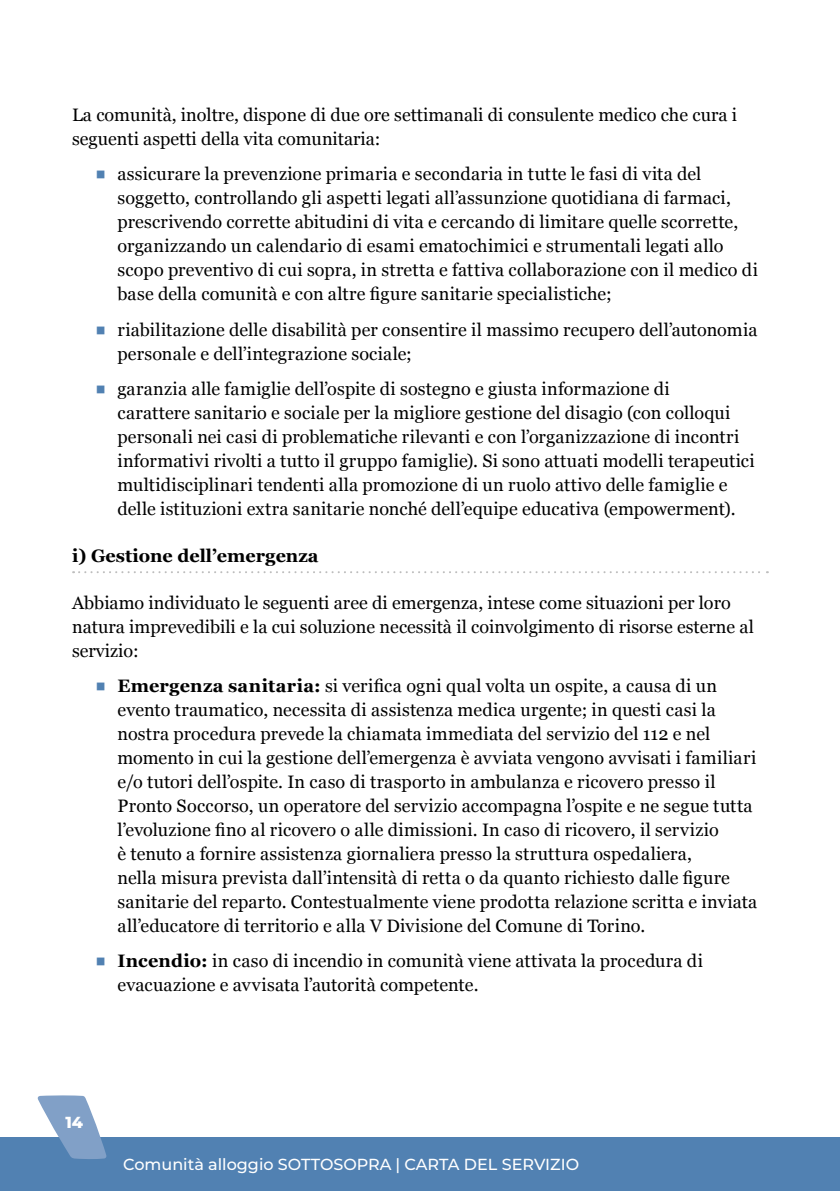
<style>
.page{position:relative;width:840px;height:1191px;background:#fff}
.page>*{position:absolute;margin:0;border:0;box-sizing:border-box;transform-origin:0 0}
.t1{font:18px/24px "Georgia";letter-spacing:.01em;color:#000}
.t2{font:700 18px "Georgia";color:#000}
.t3{font:500 16px "Montserrat";color:#fff}
.t4{font:800 16px "Montserrat";color:#fff}
.s1{color:#5181b2}
.s2{font-weight:700}
</style>
<div class="page">
<svg style="left:73px;top:571px;width:694px;height:2px"></svg>
<div style="left:0;top:1137px;width:839px;height:54px;background:#5181b2"></div>
<svg style="left:37px;top:1095px;width:70px;height:64px"></svg>
<p class="t1" style="left:72px;top:102px;width:666px">La comunità, inoltre, dispone di due ore settimanali di consulente medico che cura i seguenti aspetti della vita comunitaria:</p>
<p class="t1" style="left:117px;top:161px;width:641px;text-indent:-23px"><span class="s1">▪</span> assicurare la prevenzione primaria e secondaria in tutte le fasi di vita del soggetto, controllando gli aspetti legati all’assunzione quotidiana di farmaci, prescrivendo corrette abitudini di vita e cercando di limitare quelle scorrette, organizzando un calendario di esami ematochimici e strumentali legati allo scopo preventivo di cui sopra, in stretta e fattiva collaborazione con il medico di base della comunità e con altre figure sanitarie specialistiche;</p>
<p class="t1" style="left:117px;top:317px;width:641px;text-indent:-23px"><span class="s1">▪</span> riabilitazione delle disabilità per consentire il massimo recupero dell’autonomia personale e dell’integrazione sociale;</p>
<p class="t1" style="left:117px;top:376px;width:638px;text-indent:-23px"><span class="s1">▪</span> garanzia alle famiglie dell’ospite di sostegno e giusta informazione di<br>carattere sanitario e sociale per la migliore gestione del disagio (con colloqui personali nei casi di problematiche rilevanti e con l’organizzazione di incontri informativi rivolti a tutto il gruppo famiglie). Si sono attuati modelli terapeutici multidisciplinari tendenti alla promozione di un ruolo attivo delle famiglie e delle istituzioni extra sanitarie nonché dell’equipe educativa (empowerment).</p>
<p class="t2" style="left:72px;top:542px;width:248px">i) Gestione dell’emergenza</p>
<p class="t1" style="left:72px;top:589px;width:683px">Abbiamo individuato le seguenti aree di emergenza, intese come situazioni per loro natura imprevedibili e la cui soluzione necessità il coinvolgimento di risorse esterne al servizio:</p>
<p class="t1" style="left:117px;top:673px;width:641px;text-indent:-23px"><span class="s1">▪</span> <span class="s2">Emergenza sanitaria:</span> si verifica ogni qual volta un ospite, a causa di un evento traumatico, necessita di assistenza medica urgente; in questi casi la nostra procedura prevede la chiamata immediata del servizio del 112 e nel momento in cui la gestione dell’emergenza è avviata vengono avvisati i familiari e/o tutori dell’ospite. In caso di trasporto in ambulanza e ricovero presso il Pronto Soccorso, un operatore del servizio accompagna l’ospite e ne segue tutta l’evoluzione fino al ricovero o alle dimissioni. In caso di ricovero, il servizio<br>è tenuto a fornire assistenza giornaliera presso la struttura ospedaliera,<br>nella misura prevista dall’intensità di retta o da quanto richiesto dalle figure sanitarie del reparto. Contestualmente viene prodotta relazione scritta e inviata all’educatore di territorio e alla V Divisione del Comune di Torino.</p>
<p class="t1" style="left:117px;top:948px;width:586px;text-indent:-23px"><span class="s1">▪</span> <span class="s2">Incendio:</span> in caso di incendio in comunità viene attivata la procedura di evacuazione e avvisata l’autorità competente.</p>
<p class="t4" style="left:65px;top:1110px;width:19px">14</p>
<p class="t3" style="left:123px;top:1153px;width:457px">Comunità alloggio SOTTOSOPRA | CARTA DEL SERVIZIO</p>
</div>
